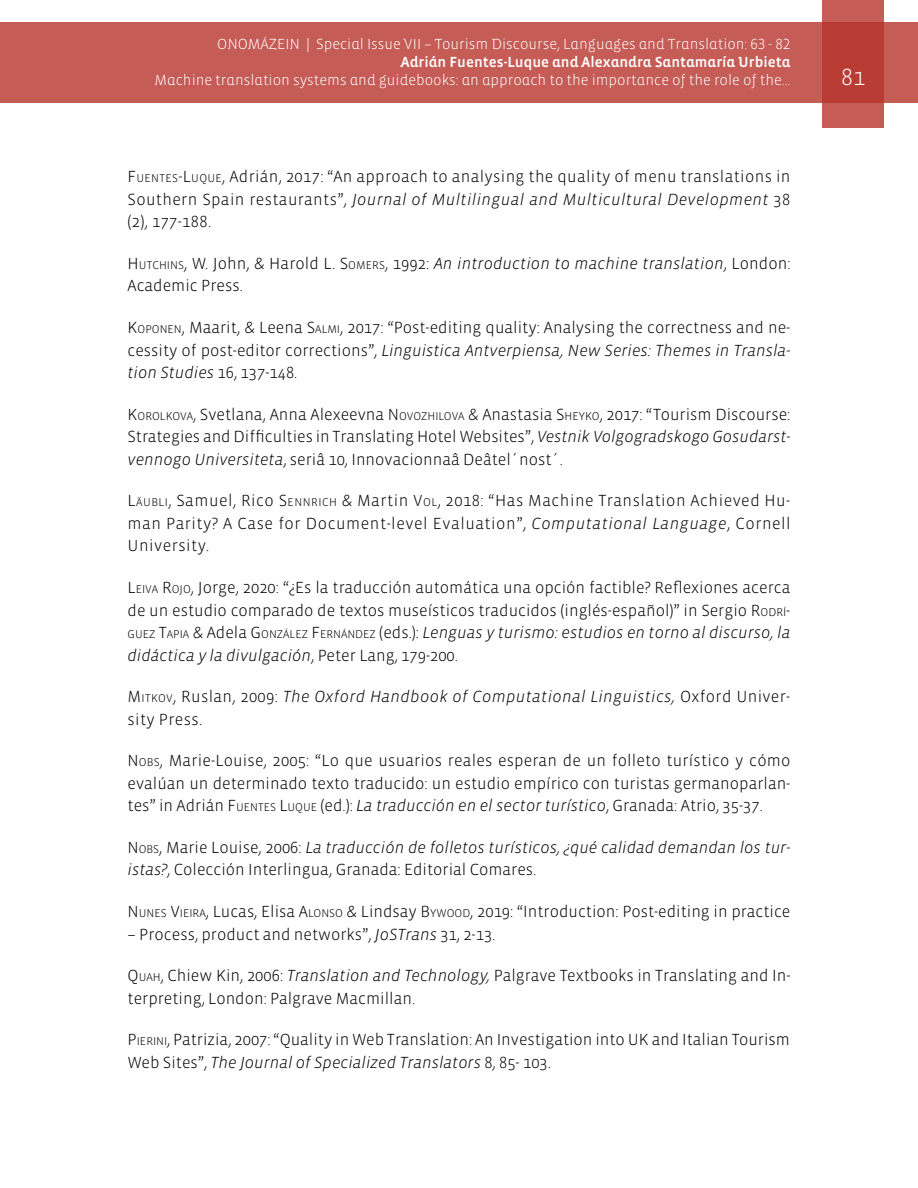
<style>
.page{position:relative;width:918px;height:1188px;background:#fff}
.page>*{position:absolute;margin:0;border:0;box-sizing:border-box;transform-origin:0 0}
.t1{font:300 24px "Vista Sans";color:#fff}
.t2{font:300 16.5px/22.5px "Vista Sans";color:#000;text-align:justify}
.t3{font:italic 300 16.5px/22.5px "Vista Sans";letter-spacing:.02em;color:#000}
.t4{font:300 15px "Vista Sans Alt";color:#fff}
.t5{font:15px "Vista Sans Alt Med";color:#fff}
.s1{font-style:inherit}
.s2{font-size:11.55px}
.s3{font-style:italic}
.s4{font-style:normal}
.s5{font-style:normal;font-size:11.55px}
</style>
<div class="page">
<div style="left:0;top:23px;width:918px;height:80px;background:#c55c56"></div>
<svg style="left:822px;top:0;width:62px;height:128px;background:#bd4740"></svg>
<p class="t4" style="left:217px;top:37px;width:575px">ONOMÁZEIN | Special Issue VII – Tourism Discourse, Languages and Translation: 63 - 82</p>
<p class="t5" style="left:401px;top:55px;width:391px">Adrián Fuentes-Luque and Alexandra Santamaría Urbieta</p>
<p class="t4" style="left:155px;top:73px;width:637px">Machine translation systems and guidebooks: an approach to the importance of the role of the...</p>
<h1 class="t1" style="left:841px;top:65px;width:25px">81</h1>
<p class="t2" style="left:128px;top:166px;width:664px"><span class="s1">F</span><span class="s2">U ENTES</span><span class="s1">-L</span><span class="s2">U QU E</span>, Adrián, 2017: “An approach to analysing the quality of menu translations in Southern Spain restaurants”, <span class="s3">Journal of Multilingual and Multicultural Development</span> 38 (2), 177-188.</p>
<p class="t2" style="left:128px;top:253px;width:665px"><span class="s1">H</span> <span class="s2">UTCHINS</span>, W. John, &amp; Harold L. <span class="s1">S</span><span class="s2">OMERS</span>, 1992: <span class="s3">An introduction to machine translation</span>, London:<br>Academic Press.</p>
<p class="t2" style="left:128px;top:317px;width:664px"><span class="s1">K</span><span class="s2">OPONEN</span>, Maarit, &amp; Leena <span class="s1">S</span><span class="s2">ALMI</span>, 2017: “Post-editing quality: Analysing the correctness and ne&shy;cessity of post-editor corrections”, <span class="s3">Linguistica Antverpiensa, New Series: Themes in Transla&shy;tion Studies</span> 16, 137-148.</p>
<p class="t2" style="left:128px;top:403px;width:665px"><span class="s1">K</span><span class="s2">OROLKOVA</span>, Svetlana, Anna Alexeevna <span class="s1">N</span> <span class="s2">OVOZHILOVA</span> &amp; Anastasia <span class="s1">S</span><span class="s2">HEYKO</span>, 2017: “Tourism Discourse:<br>Strategies and Difficulties in Translating Hotel Websites”, <span class="s3">Vestnik Volgogradskogo Gosudarst&shy;vennogo Universiteta</span>, seriâ 10, Innovacionnaâ Deâtel´nost´.</p>
<p class="t2" style="left:128px;top:490px;width:665px"><span class="s1">L</span><span class="s2">ÄU BLI</span>, Samuel, Rico <span class="s1">S</span><span class="s2">ENNRICH</span> &amp; Martin <span class="s1">V</span><span class="s2">OL</span>, 2018: “Has Machine Translation Achieved Hu&shy;man Parity? A Case for Document-level Evaluation”, <span class="s3">Computational Language</span>, Cornell University.</p>
<p class="t2" style="left:128px;top:577px;width:664px"><span class="s1">L</span><span class="s2">EIVA</span> <span class="s1">R</span><span class="s2">OJO</span>, Jorge, 2020: “¿Es la traducción automática una opción factible? Reflexiones acerca de un estudio comparado de textos museísticos traducidos (inglés-español)” in Sergio <span class="s1">R</span><span class="s2">ODRÍ</span><span class="s1">-</span><span class="s2">GU EZ</span> <span class="s1">T</span><span class="s2">AP IA</span> &amp; Adela <span class="s1">G</span> <span class="s2">ONZÁLEZ</span> <span class="s1">F</span><span class="s2">ERNÁNDEZ</span> (eds.): <span class="s3">Lenguas y turismo: estudios en torno al discurso, la didáctica y la divulgación</span>, Peter Lang, 179-200.</p>
<p class="t3" style="left:128px;top:686px;width:664px"><span class="s4">M</span> <span class="s5">ITKOV</span><span class="s4">, Ruslan, 2009:</span> The Oxford Handbook of Computational Linguistics, <span class="s4">Oxford Univer&shy;sity Press.</span></p>
<p class="t2" style="left:128px;top:750px;width:664px"><span class="s1">N</span> <span class="s2">OBS</span>, Marie-Louise, 2005: “Lo que usuarios reales esperan de un folleto turístico y cómo evalúan un determinado texto traducido: un estudio empírico con turistas germanoparlan&shy;tes” in Adrián <span class="s1">F</span><span class="s2">U ENTES</span> <span class="s1">L</span><span class="s2">U QU E</span> (ed.): <span class="s3">La traducción en el sector turístico</span>, Granada: Atrio, 35-37.</p>
<p class="t2" style="left:128px;top:836px;width:664px"><span class="s1">N</span> <span class="s2">OBS</span>, Marie Louise, 2006: <span class="s3">La traducción de folletos turísticos, ¿qué calidad demandan los tur&shy;istas?</span>, Colección Interlingua, Granada: Editorial Comares.</p>
<p class="t2" style="left:128px;top:901px;width:664px"><span class="s1">N</span> <span class="s2">U NES</span> <span class="s1">V</span><span class="s2">IEIRA</span>, Lucas, Elisa <span class="s1">A</span><span class="s2">LONSO</span> &amp; Lindsay <span class="s1">B</span><span class="s2">YWOOD</span>, 2019: “Introduction: Post-editing in practice</p>
<p class="t2" style="left:128px;top:923px;width:369px">– Process, product and networks”, <span class="s3">JoSTrans</span> 31, 2-13.</p>
<p class="t2" style="left:128px;top:965px;width:664px"><span class="s1">Q</span> <span class="s2">UAH</span>, Chiew Kin, 2006: <span class="s3">Translation and Technology,</span> Palgrave Textbooks in Translating and In&shy;terpreting, London: Palgrave Macmillan.</p>
<p class="t2" style="left:128px;top:1029px;width:664px"><span class="s1">P</span><span class="s2">IERINI</span>, Patrizia, 2007: “Quality in Web Translation: An Investigation into UK and Italian Tourism<br>Web Sites”, <span class="s3">The Journal of Specialized Translators</span> 8, 85- 103.</p>
</div>
